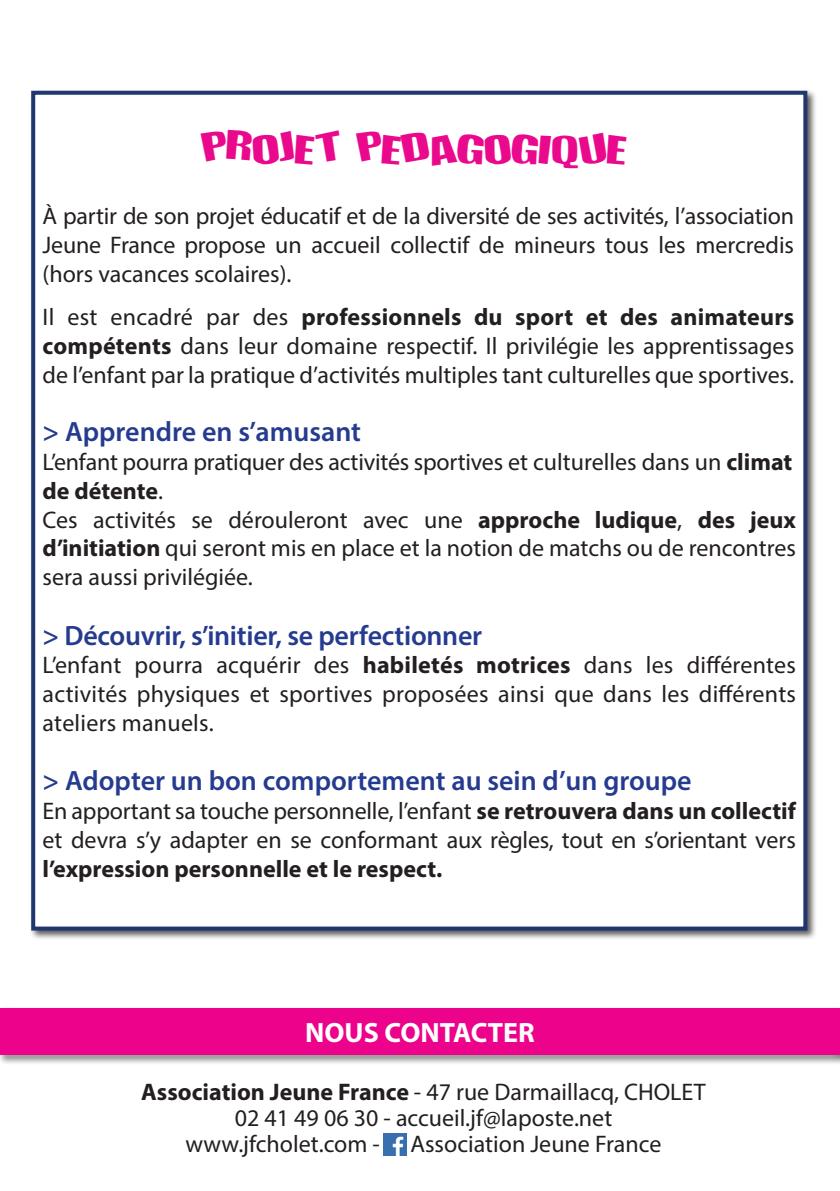
<style>
.page{position:relative;width:840px;height:1191px;background:#fff}
.page>*{position:absolute;margin:0;border:0;box-sizing:border-box;transform-origin:0 0}
.t1{font:36px "Happy Happy Joy Joy";color:#ea098d}
.t2{font:600 28px "Myriad Pro";color:#253b8f}
.t3{font:700 28px "Myriad Pro";color:#fff}
.t4{font:24px/28.8px "Myriad Pro";color:#231f20;text-align:justify}
.t5{font:700 24px "Myriad Pro";color:#231f20}
.s1{font-weight:700}
</style>
<div class="page">
<div style="left:0;top:995px;width:839px;height:73px;background:#fff;opacity:.75"></div>
<div style="left:0;top:1008px;width:839px;height:47px;background:#ed028c"></div>
<div style="left:29px;top:89px;width:788px;height:851px;background:#231f20;opacity:.75"></div>
<div style="left:31px;top:91px;width:775px;height:839px;background:#fff;border:4px solid #21356e"></div>
<img style="left:384px;top:1133px;width:22px;height:22px">
<h1 class="t1" style="left:199px;top:123px;width:428px">PROJET PEDAGOGIQUE</h1>
<p class="t4" style="left:43px;top:201px;width:752px">À partir de son projet éducatif et de la diversité de ses activités, l’association Jeune France propose un accueil collectif de mineurs tous les mercredis (hors vacances scolaires).</p>
<p class="t4" style="left:43px;top:302px;width:752px">Il est encadré par des <span class="s1">professionnels du sport et des animateurs compétents</span> dans leur domaine respectif. Il privilégie les apprentissages de l’enfant par la pratique d’activités multiples tant culturelles que sportives.</p>
<p class="t2" style="left:43px;top:414px;width:320px">&gt; Apprendre en s’amusant</p>
<p class="t4" style="left:43px;top:447px;width:754px;text-align:left">L’enfant pourra pratiquer des activités sportives et culturelles dans un <span class="s1">climat de détente</span>.<br>Ces activités se dérouleront avec une <span class="s1">approche ludique</span>, <span class="s1">des jeux d’initiation</span> qui seront mis en place et la notion de matchs ou de rencontres sera aussi privilégiée.</p>
<p class="t2" style="left:43px;top:617px;width:441px">&gt; Découvrir, s’initier, se perfectionner</p>
<p class="t4" style="left:43px;top:650px;width:754px">L’enfant pourra acquérir des <span class="s1">habiletés motrices</span> dans les différentes activités physiques et sportives proposées ainsi que dans les différents ateliers manuels.</p>
<p class="t2" style="left:43px;top:763px;width:650px">&gt; Adopter un bon comportement au sein d’un groupe</p>
<p class="t4" style="left:43px;top:796px;width:754px">En apportant sa touche personnelle, l’enfant <span class="s1">se retrouvera dans un collectif </span>et devra s’y adapter en se conformant aux règles, tout en s’orientant vers</p>
<p class="t5" style="left:43px;top:853px;width:401px">l’expression personnelle et le respect.</p>
<p class="t3" style="left:305px;top:1014px;width:231px">NOUS CONTACTER</p>
<p class="t4" style="left:141px;top:1077px;width:565px"><span class="s1">Association Jeune France</span> - 47 rue Darmaillacq, CHOLET</p>
<p class="t4" style="left:235px;top:1103px;width:379px">02 41 49 06 30 - accueil.jf@laposte.net</p>
<p class="t4" style="left:185px;top:1129px;width:196px">www.jfcholet.com -</p>
<p class="t4" style="left:410px;top:1129px;width:252px">Association Jeune France</p>
</div>
